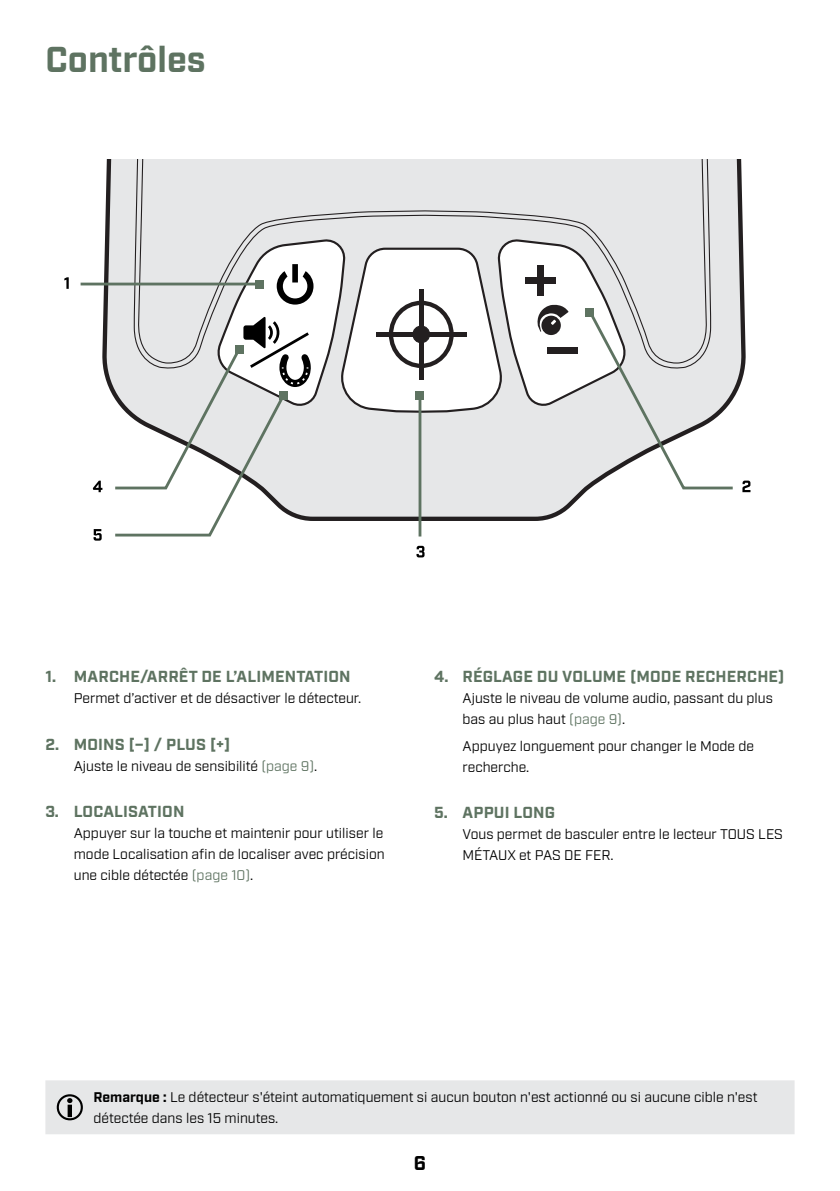
<style>
.page{position:relative;width:840px;height:1191px;background:#fff}
.page>*{position:absolute;margin:0;border:0;box-sizing:border-box;transform-origin:0 0}
.t1{font:700 36px "Industry";color:#5e7361}
.t2{font:700 20px "Industry";color:#000}
.t3{font:700 16px "Industry";letter-spacing:.01em;color:#5e7361}
.t4{font:14px/21px "Industry";color:#000}
.s1{color:#5e7361}
.s2{font-weight:700}
</style>
<div class="page">
<svg style="left:100px;top:159px;width:643px;height:334px"></svg>
<div style="left:138px;top:159px;width:569px;height:80px;background:#e6e7e8"></div>
<svg style="left:112px;top:239px;width:623px;height:298px"></svg>
<hr style="left:418px;top:395px;width:3px;height:141px;background:#5e7361">
<hr style="left:81px;top:283px;width:178px;height:2px;background:#5e7361">
<svg style="left:64px;top:277px;width:5px;height:12px"></svg>
<svg style="left:93px;top:480px;width:9px;height:12px"></svg>
<svg style="left:93px;top:529px;width:9px;height:11px"></svg>
<svg style="left:416px;top:546px;width:8px;height:11px"></svg>
<svg style="left:742px;top:480px;width:8px;height:12px"></svg>
<div style="left:279px;top:391px;width:9px;height:9px;background:#5e7361"></div>
<div style="left:45px;top:1080px;width:749px;height:54px;background:#e6e7e8"></div>
<svg style="left:57px;top:1094px;width:26px;height:26px"></svg>
<h1 class="t1" style="left:45px;top:38px;width:162px">Contrôles</h1>
<p class="t3" style="left:45px;top:666px;width:306px">1. MARCHE/ARRÊT DE L’ALIMENTATION</p>
<p class="t4" style="left:74px;top:688px;width:289px">Permet d’activer et de désactiver le détecteur.</p>
<p class="t3" style="left:45px;top:734px;width:186px">2. MOINS [–] / PLUS [+]</p>
<p class="t4" style="left:74px;top:755px;width:245px">Ajuste le niveau de sensibilité <span class="s1">(page 9)</span>.</p>
<p class="t3" style="left:45px;top:802px;width:140px">3. LOCALISATION</p>
<p class="t4" style="left:74px;top:823px;width:312px;text-align:justify">Appuyer sur la touche et maintenir pour utiliser le mode Localisation afin de localiser avec précision une cible détectée <span class="s1">(page 10)</span>.</p>
<p class="t3" style="left:434px;top:666px;width:351px">4. RÉGLAGE DU VOLUME (MODE RECHERCHE)</p>
<p class="t4" style="left:462px;top:688px;width:312px">Ajuste le niveau de volume audio, passant du plus bas au plus haut <span class="s1">(page 9)</span>.</p>
<p class="t4" style="left:462px;top:735px;width:293px">Appuyez longuement pour changer le Mode de recherche.</p>
<p class="t3" style="left:434px;top:803px;width:122px">5. APPUI LONG</p>
<p class="t4" style="left:462px;top:824px;width:322px">Vous permet de basculer entre le lecteur TOUS LES<br>MÉTAUX et PAS DE FER.</p>
<p class="t4" style="left:94px;top:1086px;width:665px"><span class="s2">Remarque :</span> Le détecteur s'éteint automatiquement si aucun bouton n'est actionné ou si aucune cible n'est détectée dans les 15 minutes.</p>
<h2 class="t2" style="left:413px;top:1151px;width:14px">6</h2>
</div>
